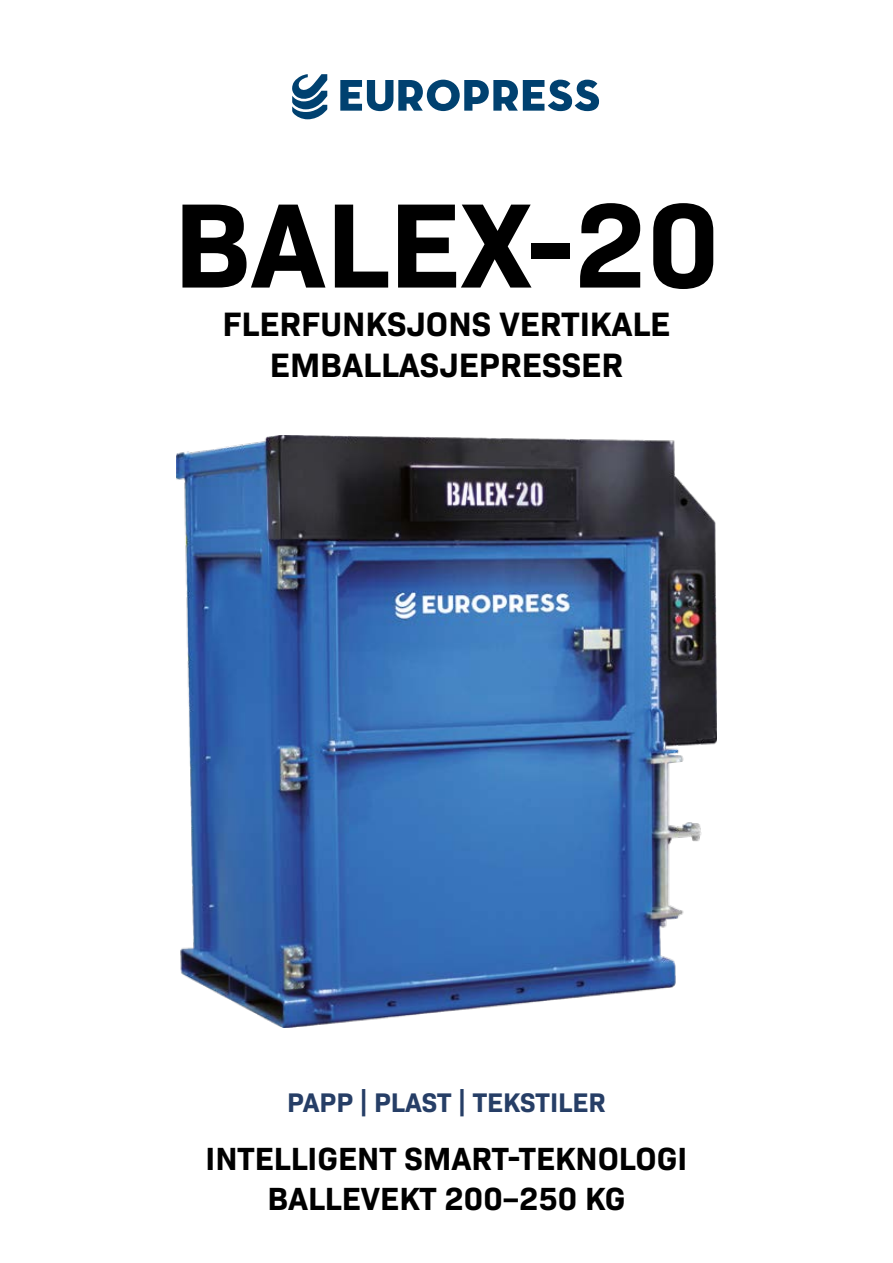
<style>
.page{position:relative;width:893px;height:1263px;background:#fff}
.page>*{position:absolute;margin:0;border:0;box-sizing:border-box;transform-origin:0 0}
.t1{font:700 121.95px "Bio Sans";color:#000}
.t2{font:700 34.35px/41.2px "Bio Sans";color:#000;text-align:center}
.t3{font:700 32.55px/39.2px "Bio Sans";color:#000;text-align:center}
.t4{font:700 27.3px "Bio Sans";color:#263e66}
</style>
<div class="page">
<svg style="left:292px;top:74px;width:35px;height:45px"></svg>
<svg style="left:340px;top:80px;width:259px;height:31px"></svg>
<img style="left:177px;top:436px;width:539px;height:591px">
<h1 class="t1" style="left:173px;top:152px;width:548px">BALEX-20</h1>
<p class="t2" style="left:222px;top:301px;width:449px">FLERFUNKSJONS VERTIKALE<br>EMBALLASJEPRESSER</p>
<p class="t4" style="left:287px;top:1081px;width:320px">PAPP | PLAST | TEKSTILER</p>
<p class="t3" style="left:206px;top:1137px;width:483px">INTELLIGENT SMART-TEKNOLOGI<br>BALLEVEKT 200–250 KG</p>
</div>
